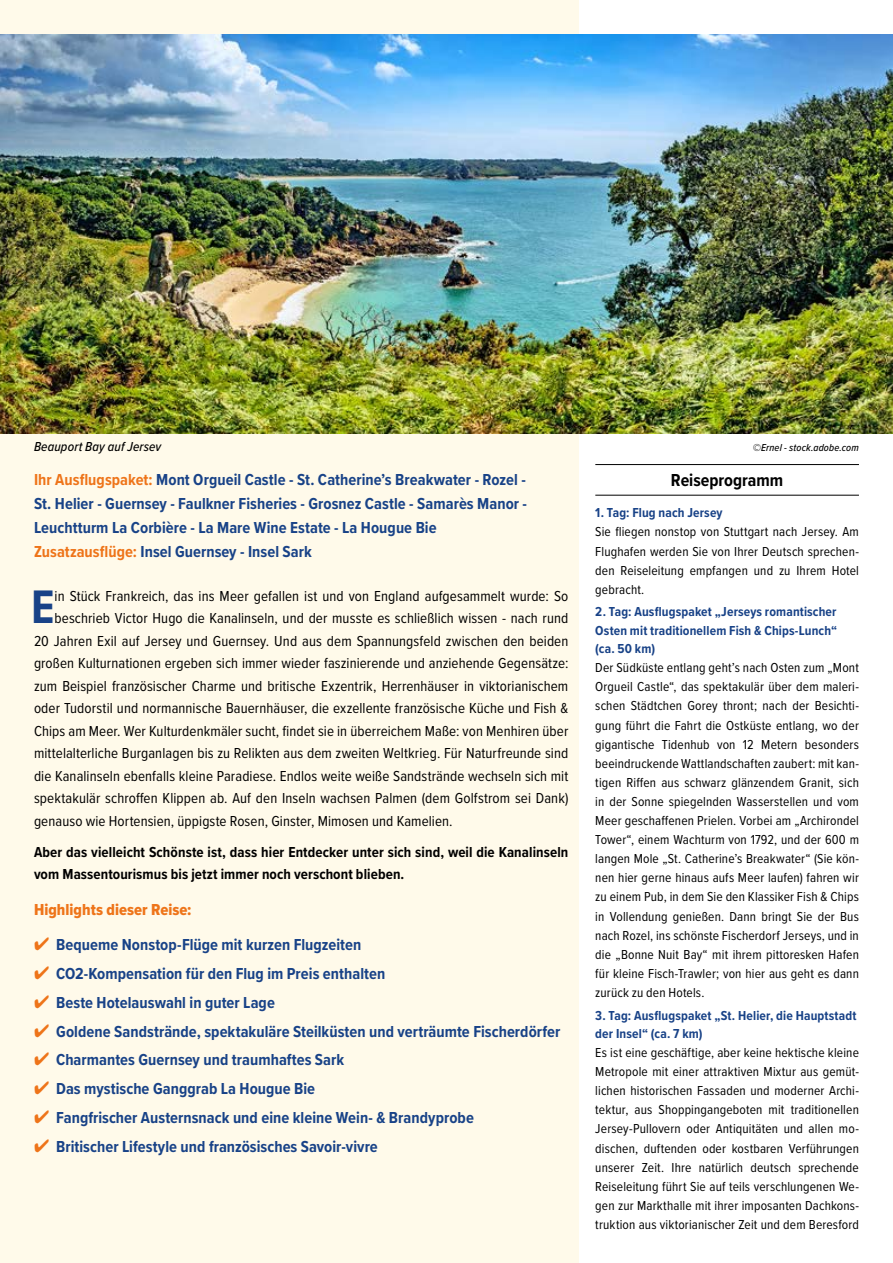
<style>
.page{position:relative;width:893px;height:1263px;background:#fff}
.page>*{position:absolute;margin:0;border:0;box-sizing:border-box;transform-origin:0 0}
.t1{font:700 48.75px "Proxima Nova Cond";color:#184287}
.t2{font:700 18px "Proxima Nova Cond";color:#000}
.t3{font:700 16.5px/24px "Proxima Nova Cond";letter-spacing:.005em;color:#184287}
.t4{font:16.5px "Proxima Nova Cond Extrabld";color:#ee7419}
.t5{font:15px "Proxima Nova Cond";letter-spacing:.005em;color:#000}
.t6{font:700 15px/22.5px "Proxima Nova Cond";letter-spacing:.005em;color:#000}
.t7{font:13.5px/19px "Proxima Nova Cond";letter-spacing:.01em;color:#000;text-align:justify}
.t8{font:700 13.5px/18.3px "Proxima Nova Cond";letter-spacing:.01em;color:#184287;text-align:justify}
.t9{font:italic 500 13.5px "Proxima Nova Cond";letter-spacing:.01em;color:#000}
.t10{font:italic 500 10.5px "Proxima Nova Cond";letter-spacing:.015em;color:#000}
.s1{color:#ee7419}
</style>
<div class="page">
<div style="left:0;top:0;width:579px;height:1263px;background:#fffaea"></div>
<hr style="left:595px;top:464px;width:264px;height:1px;background:#000">
<hr style="left:595px;top:495px;width:264px;height:1px;background:#000">
<img style="left:0;top:34px;width:893px;height:400px">
<p class="t9" style="left:34px;top:436px;width:129px">Beauport Bay auf Jersev</p>
<p class="t10" style="left:753px;top:439px;width:108px">©Ernel - stock.adobe.com</p>
<h2 class="t2" style="left:671px;top:467px;width:114px">Reiseprogramm</h2>
<p class="t8" style="left:595px;top:503px;width:129px">1. Tag: Flug nach Jersey</p>
<p class="t7" style="left:595px;top:522px;width:265px">Sie fliegen nonstop von Stuttgart nach Jersey. Am Flughafen werden Sie von Ihrer Deutsch sprechen&shy;den Reiseleitung empfangen und zu Ihrem Hotel gebracht.</p>
<p class="t8" style="left:595px;top:602px;width:243px">2. Tag: Ausflugspaket „Jerseys romantischer Osten mit traditionellem Fish &amp; Chips-Lunch“ (ca. 50 km)</p>
<p class="t7" style="left:595px;top:658px;width:265px">Der Südküste entlang geht’s nach Osten zum „Mont Orgueil Castle“, das spektakulär über dem maleri&shy;schen Städtchen Gorey thront; nach der Besichti&shy;gung führt die Fahrt die Ostküste entlang, wo der gigantische Tidenhub von 12 Metern besonders beeindruckende Wattlandschaften zaubert: mit kan&shy;tigen Riffen aus schwarz glänzendem Granit, sich in der Sonne spiegelnden Wasserstellen und vom Meer geschaffenen Prielen. Vorbei am „Archirondel Tower“, einem Wachturm von 1792, und der 600 m langen Mole „St. Catherine’s Breakwater“ (Sie kön&shy;nen hier gerne hinaus aufs Meer laufen) fahren wir zu einem Pub, in dem Sie den Klassiker Fish &amp; Chips in Vollendung genießen. Dann bringt Sie der Bus nach Rozel, ins schönste Fischerdorf Jerseys, und in die „Bonne Nuit Bay“ mit ihrem pittoresken Hafen für kleine Fisch-Trawler; von hier aus geht es dann zurück zu den Hotels.</p>
<p class="t8" style="left:595px;top:1006px;width:263px">3. Tag: Ausflugspaket „St. Helier, die Hauptstadt der Insel“ (ca. 7 km)</p>
<p class="t7" style="left:595px;top:1042px;width:265px">Es ist eine geschäftige, aber keine hektische kleine Metropole mit einer attraktiven Mixtur aus gemüt&shy;lichen historischen Fassaden und moderner Archi&shy;tektur, aus Shoppingangeboten mit traditionellen Jersey-Pullovern oder Antiquitäten und allen mo&shy;dischen, duftenden oder kostbaren Verführungen unserer Zeit. Ihre natürlich deutsch sprechende Reiseleitung führt Sie auf teils verschlungenen We&shy;gen zur Markthalle mit ihrer imposanten Dachkons&shy;truktion aus viktorianischer Zeit und dem Beresford</p>
<p class="t3" style="left:34px;top:467px;width:495px"><span class="s1">Ihr Ausflugspaket:</span> Mont Orgueil Castle - St. Catherine’s Breakwater - Rozel - St. Helier - Guernsey - Faulkner Fisheries - Grosnez Castle - Samarès Manor - Leuchtturm La Corbière - La Mare Wine Estate - La Hougue Bie <span class="s1">Zusatzausflüge:</span> Insel Guernsey - Insel Sark</p>
<h1 class="t1" style="left:31px;top:571px;width:25px">E</h1>
<p class="t5" style="left:55px;top:585px;width:515px">in Stück Frankreich, das ins Meer gefallen ist und von England aufgesammelt wurde: So</p>
<p class="t5" style="left:55px;top:607px;width:515px">beschrieb Victor Hugo die Kanalinseln, und der musste es schließlich wissen - nach rund</p>
<p class="t5" style="left:34px;top:630px;width:536px">20 Jahren Exil auf Jersey und Guernsey. Und aus dem Spannungsfeld zwischen den beiden</p>
<p class="t5" style="left:34px;top:652px;width:536px">großen Kulturnationen ergeben sich immer wieder faszinierende und anziehende Gegensätze:</p>
<p class="t5" style="left:34px;top:675px;width:536px">zum Beispiel französischer Charme und britische Exzentrik, Herrenhäuser in viktorianischem</p>
<p class="t5" style="left:34px;top:697px;width:536px">oder Tudorstil und normannische Bauernhäuser, die exzellente französische Küche und Fish &amp;</p>
<p class="t5" style="left:34px;top:720px;width:536px">Chips am Meer. Wer Kulturdenkmäler sucht, findet sie in überreichem Maße: von Menhiren über</p>
<p class="t5" style="left:34px;top:742px;width:536px">mittelalterliche Burganlagen bis zu Relikten aus dem zweiten Weltkrieg. Für Naturfreunde sind</p>
<p class="t5" style="left:34px;top:765px;width:536px">die Kanalinseln ebenfalls kleine Paradiese. Endlos weite weiße Sandstrände wechseln sich mit</p>
<p class="t5" style="left:34px;top:787px;width:536px">spektakulär schroffen Klippen ab. Auf den Inseln wachsen Palmen (dem Golfstrom sei Dank)</p>
<p class="t5" style="left:34px;top:810px;width:420px">genauso wie Hortensien, üppigste Rosen, Ginster, Mimosen und Kamelien.</p>
<p class="t6" style="left:34px;top:840px;width:536px">Aber das vielleicht Schönste ist, dass hier Entdecker unter sich sind, weil die Kanalinseln vom Massentourismus bis jetzt immer noch verschont blieben.</p>
<p class="t4" style="left:34px;top:900px;width:159px">Highlights dieser Reise:</p>
<p class="t3" style="left:34px;top:932px;width:329px"><span class="s1">✔</span> Bequeme Nonstop-Flüge mit kurzen Flugzeiten</p>
<p class="t3" style="left:34px;top:961px;width:353px"><span class="s1">✔</span> CO2-Kompensation für den Flug im Preis enthalten</p>
<p class="t3" style="left:34px;top:990px;width:242px"><span class="s1">✔</span> Beste Hotelauswahl in guter Lage</p>
<p class="t3" style="left:34px;top:1019px;width:528px"><span class="s1">✔</span> Goldene Sandstrände, spektakuläre Steilküsten und verträumte Fischerdörfer</p>
<p class="t3" style="left:34px;top:1047px;width:312px"><span class="s1">✔</span> Charmantes Guernsey und traumhaftes Sark</p>
<p class="t3" style="left:34px;top:1076px;width:283px"><span class="s1">✔</span> Das mystische Ganggrab La Hougue Bie</p>
<p class="t3" style="left:34px;top:1105px;width:441px"><span class="s1">✔</span> Fangfrischer Austernsnack und eine kleine Wein- &amp; Brandyprobe</p>
<p class="t3" style="left:34px;top:1134px;width:345px"><span class="s1">✔</span> Britischer Lifestyle und französisches Savoir-vivre</p>
</div>
